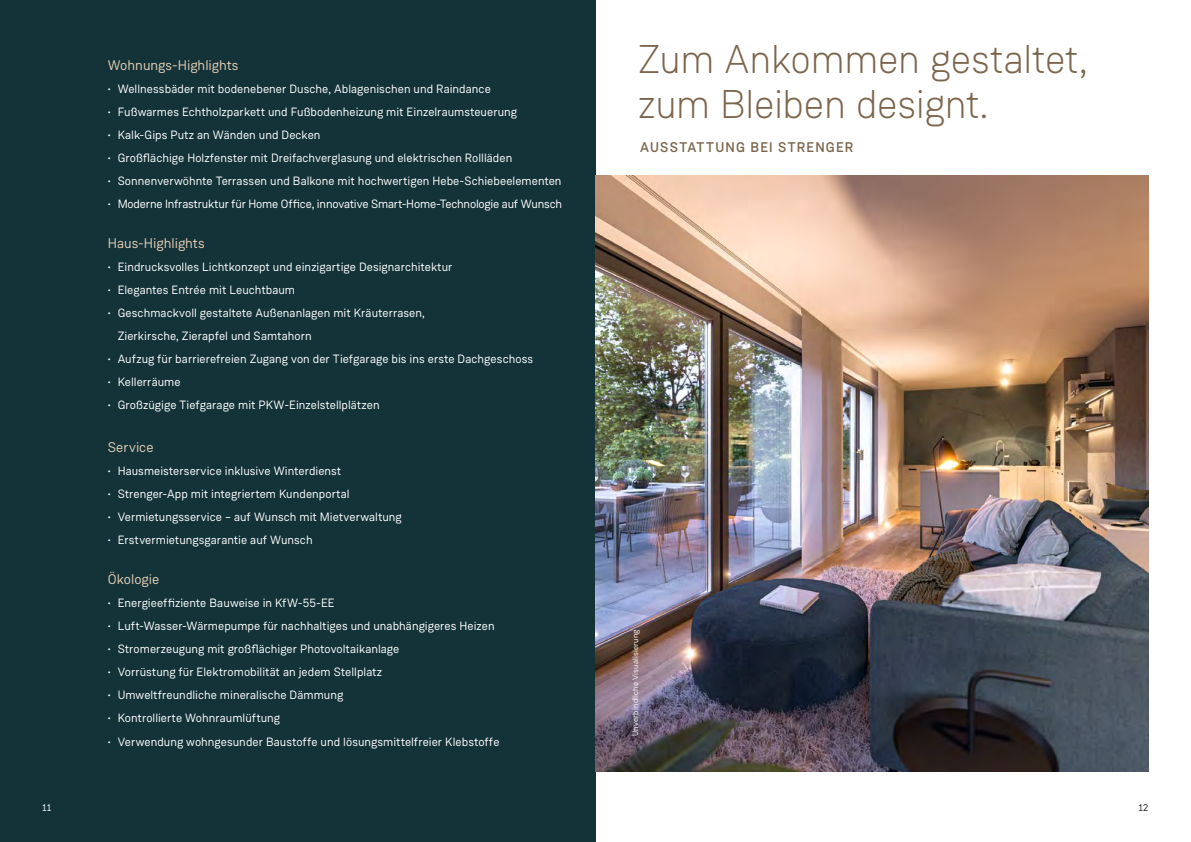
<style>
.page{position:relative;width:1191px;height:842px;background:#fff}
.page>*{position:absolute;margin:0;border:0;box-sizing:border-box;transform-origin:0 0}
.t1{font:300 40px/45px "Weissenhof Grotesk";letter-spacing:-.005em;color:#7c654c}
.t2{font:14px "Weissenhof Grotesk";letter-spacing:.005em;color:#e2ccb3}
.t3{font:500 14px "Weissenhof Grotesk";letter-spacing:.08em;color:#7c654c}
.t4{font:12px/23px "Weissenhof Grotesk";letter-spacing:.005em;color:#fff}
.t5{font:12px "Weissenhof Grotesk";letter-spacing:-.015em;color:#fff}
.t6{font:10px "Weissenhof Grotesk";color:#fff}
.t7{font:10px "Weissenhof Grotesk";color:#231f20}
.t8{font:8px "Weissenhof Grotesk";letter-spacing:.02em;color:#fff}
</style>
<div class="page">
<div style="left:0;top:0;width:595px;height:842px;background:#133339"></div>
<img style="left:595px;top:176px;width:553px;height:595px">
<p class="t2" style="left:108px;top:57px;width:132px">Wohnungs-Highlights</p>
<p class="t4" style="left:108px;top:78px;width:384px">• Wellnessbäder mit bodenebener Dusche, Ablagenischen und Raindance</p>
<p class="t4" style="left:108px;top:101px;width:411px">• Fußwarmes Echtholzparkett und Fußbodenheizung mit Einzelraumsteuerung</p>
<p class="t4" style="left:108px;top:124px;width:214px">• Kalk-Gips Putz an Wänden und Decken</p>
<p class="t4" style="left:108px;top:147px;width:406px">• Großflächige Holzfenster mit Dreifachverglasung und elektrischen Rollläden</p>
<p class="t4" style="left:108px;top:170px;width:455px">• Sonnenverwöhnte Terrassen und Balkone mit hochwertigen Hebe-Schiebeelementen</p>
<p class="t5" style="left:108px;top:197px;width:456px">• Moderne Infrastruktur für Home Office, innovative Smart-Home-Technologie auf Wunsch</p>
<p class="t2" style="left:108px;top:235px;width:98px">Haus-Highlights</p>
<p class="t4" style="left:108px;top:256px;width:346px">• Eindrucksvolles Lichtkonzept und einzigartige Designarchitektur</p>
<p class="t4" style="left:108px;top:279px;width:189px">• Elegantes Entrée mit Leuchtbaum</p>
<p class="t4" style="left:118px;top:302px;width:309px;text-indent:-10px">• Geschmackvoll gestaltete Außenanlagen mit Kräuterrasen,<br>Zierkirsche, Zierapfel und Samtahorn</p>
<p class="t4" style="left:108px;top:348px;width:427px">• Aufzug für barrierefreien Zugang von der Tiefgarage bis ins erste Dachgeschoss</p>
<p class="t4" style="left:108px;top:371px;width:74px">• Kellerräume</p>
<p class="t4" style="left:108px;top:394px;width:273px">• Großzügige Tiefgarage mit PKW-Einzelstellplätzen</p>
<p class="t2" style="left:108px;top:439px;width:47px">Service</p>
<p class="t4" style="left:108px;top:460px;width:235px">• Hausmeisterservice inklusive Winterdienst</p>
<p class="t4" style="left:108px;top:483px;width:243px">• Strenger-App mit integriertem Kundenportal</p>
<p class="t4" style="left:108px;top:506px;width:295px">• Vermietungsservice – auf Wunsch mit Mietverwaltung</p>
<p class="t4" style="left:108px;top:529px;width:206px">• Erstvermietungsgarantie auf Wunsch</p>
<p class="t2" style="left:108px;top:571px;width:53px">Ökologie</p>
<p class="t4" style="left:108px;top:592px;width:228px">• Energieeffiziente Bauweise in KfW-55-EE</p>
<p class="t4" style="left:108px;top:615px;width:388px">• Luft-Wasser-Wärmepumpe für nachhaltiges und unabhängigeres Heizen</p>
<p class="t4" style="left:108px;top:638px;width:293px">• Stromerzeugung mit großflächiger Photovoltaikanlage</p>
<p class="t4" style="left:108px;top:661px;width:276px">• Vorrüstung für Elektromobilität an jedem Stellplatz</p>
<p class="t4" style="left:108px;top:684px;width:237px">• Umweltfreundliche mineralische Dämmung</p>
<p class="t4" style="left:108px;top:707px;width:174px">• Kontrollierte Wohnraumlüftung</p>
<p class="t4" style="left:108px;top:730px;width:393px">• Verwendung wohngesunder Baustoffe und lösungsmittelfreier Klebstoffe</p>
<h1 class="t1" style="left:638px;top:36px;width:450px">Zum Ankommen gestaltet, zum Bleiben designt.</h1>
<p class="t3" style="left:640px;top:138px;width:215px">AUSSTATTUNG BEI STRENGER</p>
<p class="t8" style="left:630px;top:736px;width:108px;rotate:-90deg">Unverbindliche Visualisierung</p>
<p class="t6" style="left:43px;top:801px;width:10px">11</p>
<p class="t7" style="left:1138px;top:801px;width:11px">12</p>
</div>
